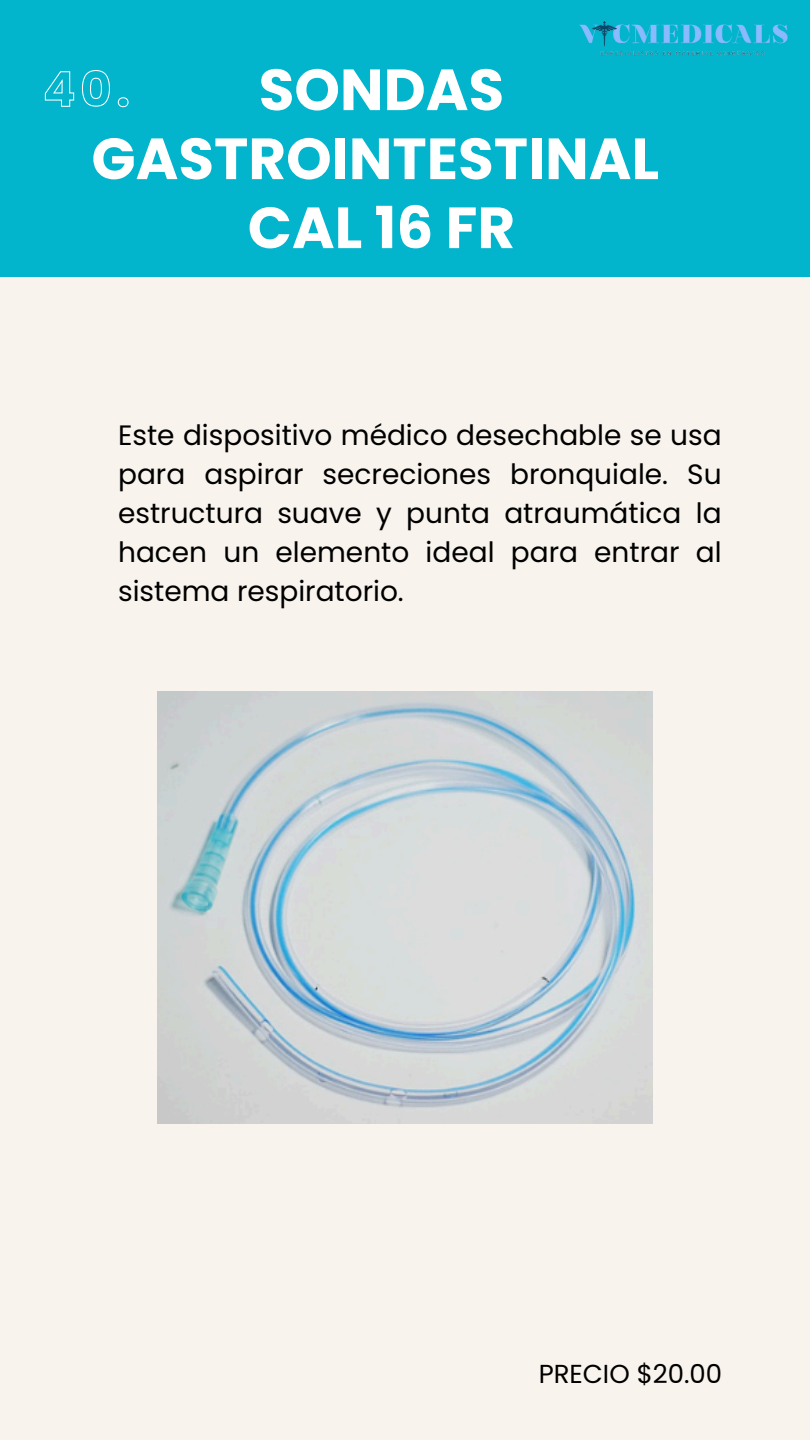
<style>
.page{position:relative;width:810px;height:1440px;background:#f8f3ec}
.page>*{position:absolute;margin:0;border:0;box-sizing:border-box;transform-origin:0 0}
.t1{font:700 58px/69px "Poppins";color:#fff;text-align:center}
.t2{font:28px/39px "Poppins";color:#000;text-align:justify}
.t3{font:26px "Poppins";color:#000}
</style>
<div class="page">
<div style="left:0;top:0;width:810px;height:277px;background:#02b4cc"></div>
<img style="left:580px;top:21px;width:208px;height:35px">
<img style="left:158px;top:692px;width:494px;height:432px">
<svg style="left:44px;top:70px;width:85px;height:38px"></svg>
<h2 class="t1" style="left:91px;top:55px;width:569px">SONDAS<br>GASTROINTESTINAL<br>CAL 16 FR</h2>
<p class="t2" style="left:118px;top:416px;width:605px">Este dispositivo médico desechable se usa para aspirar secreciones bronquiale. Su estructura suave y punta atraumática la hacen un elemento ideal para entrar al sistema respiratorio.</p>
<p class="t3" style="left:539px;top:1355px;width:185px">PRECIO $20.00</p>
</div>
